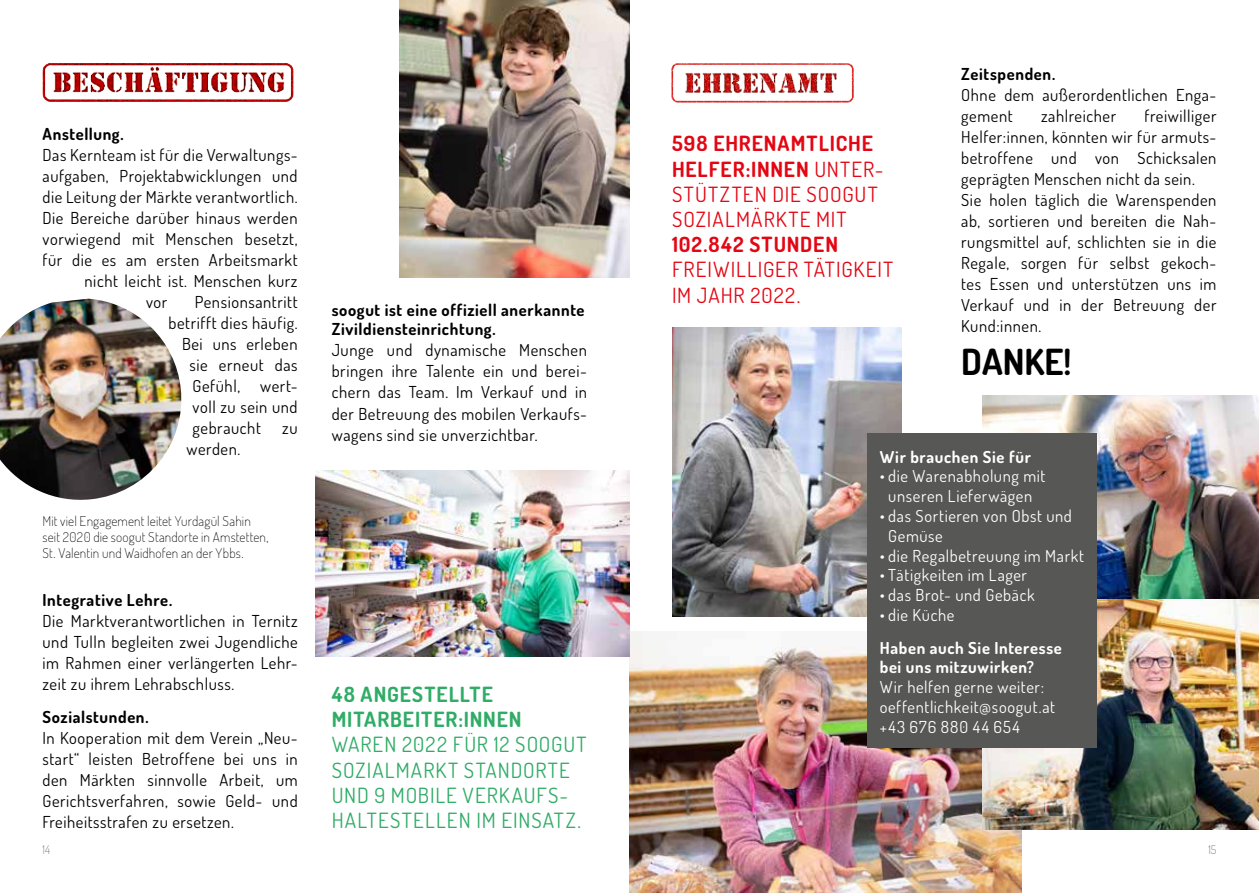
<style>
.page{position:relative;width:1259px;height:893px;background:#fff}
.page>*{position:absolute;margin:0;border:0;box-sizing:border-box;transform-origin:0 0}
.t1{font:700 36px "Dosis";color:#000}
.t2{font:21px/25.2px "Dosis";letter-spacing:.055em;color:#e30613}
.t3{font:21px/25.2px "Dosis";letter-spacing:.055em;color:#2fac66}
.t4{font:700 21px/25.2px "Dosis";letter-spacing:.05em;color:#2fac66}
.t5{font:700 21px "Dosis";letter-spacing:.045em;color:#e30613}
.t6{font:16.5px/21px "Dosis";letter-spacing:.035em;color:#000;text-align:justify}
.t7{font:16.5px/19.8px "Dosis";letter-spacing:.035em;color:#fff}
.t8{font:700 16.5px/19.8px "Dosis";letter-spacing:.04em;color:#000}
.t9{font:700 16.5px/19.8px "Dosis";letter-spacing:.04em;color:#fff}
.t10{font:200 13.5px/16.2px "Dosis";letter-spacing:.01em;color:#000}
.t11{font:200 12px "Dosis";color:#706f6f}
.s1{font-weight:700}
</style>
<div class="page">
<img style="left:400px;top:0;width:229px;height:277px">
<img style="left:982px;top:396px;width:277px;height:204px">
<img style="left:629px;top:632px;width:392px;height:261px">
<img style="left:672px;top:327px;width:229px;height:289px">
<img style="left:982px;top:600px;width:277px;height:229px">
<img style="left:316px;top:470px;width:313px;height:187px">
<div style="left:867px;top:433px;width:229px;height:314px;background:#575756"></div>
<img style="left:671px;top:63px;width:183px;height:40px">
<img style="left:42px;top:63px;width:252px;height:39px">
<img style="left:0;top:299px;width:182px;height:201px">
<p class="t8" style="left:43px;top:124px;width:83px">Anstellung.</p>
<p class="t6" style="left:43px;top:144px;width:257px">Das Kernteam ist für die Verwaltungs-</p>
<p class="t6" style="left:43px;top:165px;width:256px">aufgaben, Projektabwicklungen und</p>
<p class="t6" style="left:43px;top:186px;width:256px">die Leitung der Märkte verantwortlich.</p>
<p class="t6" style="left:43px;top:207px;width:256px">Die Bereiche darüber hinaus werden</p>
<p class="t6" style="left:43px;top:228px;width:257px">vorwiegend mit Menschen besetzt,</p>
<p class="t6" style="left:43px;top:249px;width:257px">für die es am ersten Arbeitsmarkt</p>
<p class="t6" style="left:85px;top:270px;width:214px">nicht leicht ist. Menschen kurz</p>
<p class="t6" style="left:146px;top:291px;width:23px">vor</p>
<p class="t6" style="left:195px;top:291px;width:104px">Pensionsantritt</p>
<p class="t6" style="left:169px;top:312px;width:131px">betrifft dies häufig.</p>
<p class="t6" style="left:182px;top:333px;width:117px">Bei uns erleben</p>
<p class="t6" style="left:190px;top:354px;width:110px">sie erneut das</p>
<p class="t6" style="left:193px;top:375px;width:107px">Gefühl, wert-</p>
<p class="t6" style="left:193px;top:396px;width:106px">voll zu sein und</p>
<p class="t6" style="left:193px;top:417px;width:70px">gebraucht</p>
<p class="t6" style="left:282px;top:417px;width:17px">zu</p>
<p class="t6" style="left:187px;top:438px;width:55px">werden.</p>
<p class="t10" style="left:43px;top:512px;width:228px">Mit viel Engagement leitet Yurdagül Sahin seit 2020 die soogut Standorte in Amstetten,<br>St. Valentin und Waidhofen an der Ybbs.</p>
<p class="t8" style="left:43px;top:590px;width:131px">Integrative Lehre.</p>
<p class="t6" style="left:43px;top:610px;width:257px">Die Marktverantwortlichen in Ternitz und Tulln begleiten zwei Jugendliche im Rahmen einer verlängerten Lehr&shy;zeit zu ihrem Lehrabschluss.</p>
<p class="t8" style="left:43px;top:707px;width:108px">Sozialstunden.</p>
<p class="t6" style="left:43px;top:727px;width:257px">In Kooperation mit dem Verein „Neu&shy;start“ leisten Betroffene bei uns in den Märkten sinnvolle Arbeit, um Gerichtsverfahren, sowie Geld- und Freiheitsstrafen zu ersetzen.</p>
<p class="t8" style="left:332px;top:299px;width:254px">soogut ist eine offiziell anerkannte<br>Zivildiensteinrichtung.</p>
<p class="t6" style="left:332px;top:339px;width:257px">Junge und dynamische Menschen bringen ihre Talente ein und berei&shy;chern das Team. Im Verkauf und in der Betreuung des mobilen Verkaufs&shy;wagens sind sie unverzichtbar.</p>
<p class="t4" style="left:332px;top:681px;width:191px">48 ANGESTELLTE<br>MITARBEITER:INNEN</p>
<p class="t3" style="left:332px;top:731px;width:256px">WAREN 2022 FÜR 12 SOOGUT<br>SOZIALMARKT STANDORTE<br>UND 9 MOBILE VERKAUFS-<br>HALTESTELLEN IM EINSATZ.</p>
<p class="t2" style="left:672px;top:130px;width:213px"><span class="s1">598 EHRENAMTLICHE<br>HELFER:INNEN</span> UNTER-<br>STÜTZTEN DIE SOOGUT<br>SOZIALMÄRKTE MIT</p>
<p class="t5" style="left:672px;top:231px;width:167px">102.842 STUNDEN</p>
<p class="t2" style="left:672px;top:256px;width:223px">FREIWILLIGER TÄTIGKEIT<br>IM JAHR 2022.</p>
<p class="t8" style="left:961px;top:63px;width:95px">Zeitspenden.</p>
<p class="t6" style="left:961px;top:84px;width:257px">Ohne dem außerordentlichen Enga&shy;gement</p>
<p class="t6" style="left:961px;top:105px;width:257px;text-align:left;text-indent:183px">freiwilliger<br>Helfer:innen, könnten wir für armuts&shy;betroffene und von Schicksalen geprägten Menschen nicht da sein.<br>Sie holen täglich die Warenspenden ab, sortieren und bereiten die Nah&shy;rungsmittel auf, schlichten sie in die<br>Regale, sorgen für selbst gekoch&shy;tes Essen und unterstützen uns im<br>Verkauf und in der Betreuung der<br>Kund:innen.</p>
<h1 class="t1" style="left:961px;top:338px;width:112px">DANKE!</h1>
<p class="t6" style="left:1041px;top:105px;width:77px">zahlreicher</p>
<p class="t9" style="left:880px;top:446px;width:153px">Wir brauchen Sie für</p>
<p class="t7" style="left:880px;top:466px;width:167px;text-align:center">• die Warenabholung mit unseren Lieferwägen</p>
<p class="t7" style="left:888px;top:506px;width:185px;text-indent:-8px">• das Sortieren von Obst und<br>Gemüse</p>
<p class="t7" style="left:880px;top:545px;width:206px">• die Regalbetreuung im Markt</p>
<p class="t7" style="left:880px;top:565px;width:149px">• Tätigkeiten im Lager</p>
<p class="t7" style="left:880px;top:585px;width:156px">• das Brot- und Gebäck</p>
<p class="t7" style="left:880px;top:605px;width:76px">• die Küche</p>
<p class="t9" style="left:880px;top:637px;width:183px">Haben auch Sie Interesse bei uns mitzuwirken?</p>
<p class="t7" style="left:880px;top:677px;width:177px">Wir helfen gerne weiter: oeffentlichkeit@soogut.at +43 676 880 44 654</p>
<p class="t11" style="left:43px;top:842px;width:9px">14</p>
<p class="t11" style="left:1208px;top:842px;width:10px">15</p>
</div>
